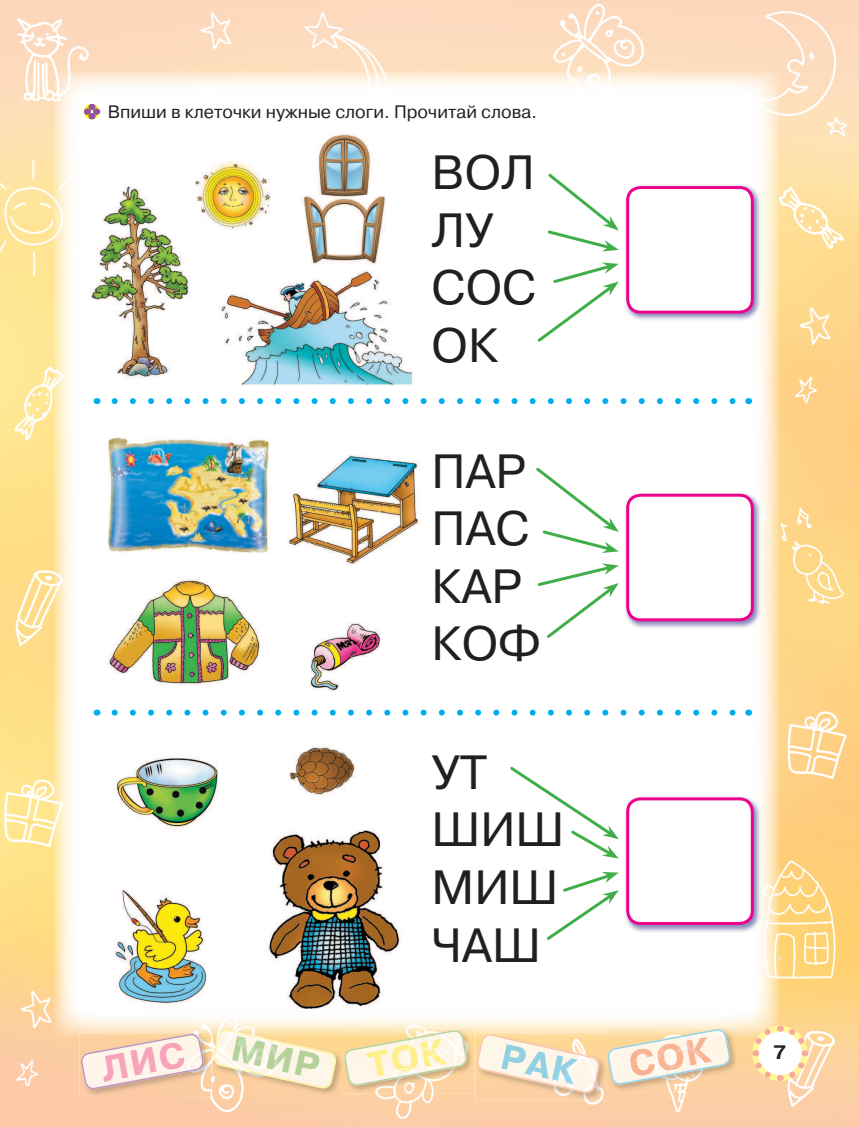
<style>
.page{position:relative;width:859px;height:1127px;background:#fff}
.page>*{position:absolute;margin:0;border:0;box-sizing:border-box;transform-origin:0 0}
.t1{font:48px/57.6px "Pragmatica C";color:#231f20}
.t2{font:700 19.5px "Pragmatica C";color:#231f20}
.t3{font:18px "Pragmatica C";color:#231f20}
</style>
<div class="page">
<img style="left:0;top:0;width:859px;height:1127px">
<svg style="left:749px;top:1022px;width:62px;height:62px"></svg>
<img style="left:80px;top:1032px;width:131px;height:65px">
<img style="left:81px;top:1034px;width:123px;height:55px">
<img style="left:344px;top:1029px;width:131px;height:64px">
<img style="left:344px;top:1030px;width:123px;height:55px">
<img style="left:366px;top:1077px;width:81px;height:1px">
<img style="left:606px;top:1028px;width:132px;height:64px">
<img style="left:607px;top:1029px;width:123px;height:55px">
<img style="left:628px;top:1036px;width:85px;height:1px">
<img style="left:212px;top:1028px;width:132px;height:68px">
<img style="left:213px;top:1029px;width:123px;height:59px">
<img style="left:476px;top:1032px;width:131px;height:68px">
<img style="left:606px;top:1032px;width:1px;height:60px">
<img style="left:477px;top:1034px;width:123px;height:59px">
<img style="left:86px;top:132px;width:336px;height:876px">
<svg style="left:80px;top:100px;width:23px;height:23px"></svg>
<svg style="left:115px;top:398px;width:624px;height:6px"></svg>
<svg style="left:115px;top:709px;width:624px;height:6px"></svg>
<svg style="left:535px;top:262px;width:84px;height:82px"></svg>
<svg style="left:536px;top:563px;width:83px;height:78px"></svg>
<svg style="left:544px;top:872px;width:75px;height:70px"></svg>
<svg style="left:546px;top:171px;width:73px;height:80px"></svg>
<svg style="left:533px;top:465px;width:86px;height:88px"></svg>
<svg style="left:507px;top:764px;width:112px;height:94px"></svg>
<img style="left:624px;top:184px;width:137px;height:137px">
<div style="left:628px;top:188px;width:124px;height:124px;background:#fff;border-radius:13px"></div>
<div style="left:626px;top:186px;width:128px;height:128px;border:3px solid #ed028c;border-radius:13px"></div>
<img style="left:624px;top:492px;width:137px;height:137px">
<div style="left:628px;top:495px;width:124px;height:125px;background:#fff;border-radius:13px"></div>
<div style="left:626px;top:494px;width:128px;height:127px;border:3px solid #ed028c;border-radius:13px"></div>
<img style="left:624px;top:795px;width:137px;height:138px">
<div style="left:628px;top:799px;width:124px;height:124px;background:#fff;border-radius:13px"></div>
<div style="left:626px;top:797px;width:128px;height:128px;border:3px solid #ed028c;border-radius:13px"></div>
<svg style="left:99px;top:1041px;width:87px;height:42px"></svg>
<svg style="left:232px;top:1036px;width:89px;height:43px"></svg>
<svg style="left:366px;top:1038px;width:81px;height:39px"></svg>
<svg style="left:501px;top:1044px;width:78px;height:40px"></svg>
<svg style="left:628px;top:1037px;width:85px;height:40px"></svg>
<p class="t3" style="left:108px;top:102px;width:431px">Впиши в клеточки нужные слоги. Прочитай слова.</p>
<h1 class="t1" style="left:432px;top:144px;width:106px">ВОЛ<br>ЛУ<br>СОС<br>ОК</h1>
<h1 class="t1" style="left:432px;top:443px;width:111px">ПАР<br>ПАС<br>КАР<br>КОФ</h1>
<h1 class="t1" style="left:432px;top:744px;width:134px">УТ<br>ШИШ<br>МИШ<br>ЧАШ</h1>
<p class="t2" style="left:773px;top:1045px;width:14px">7</p>
</div>
